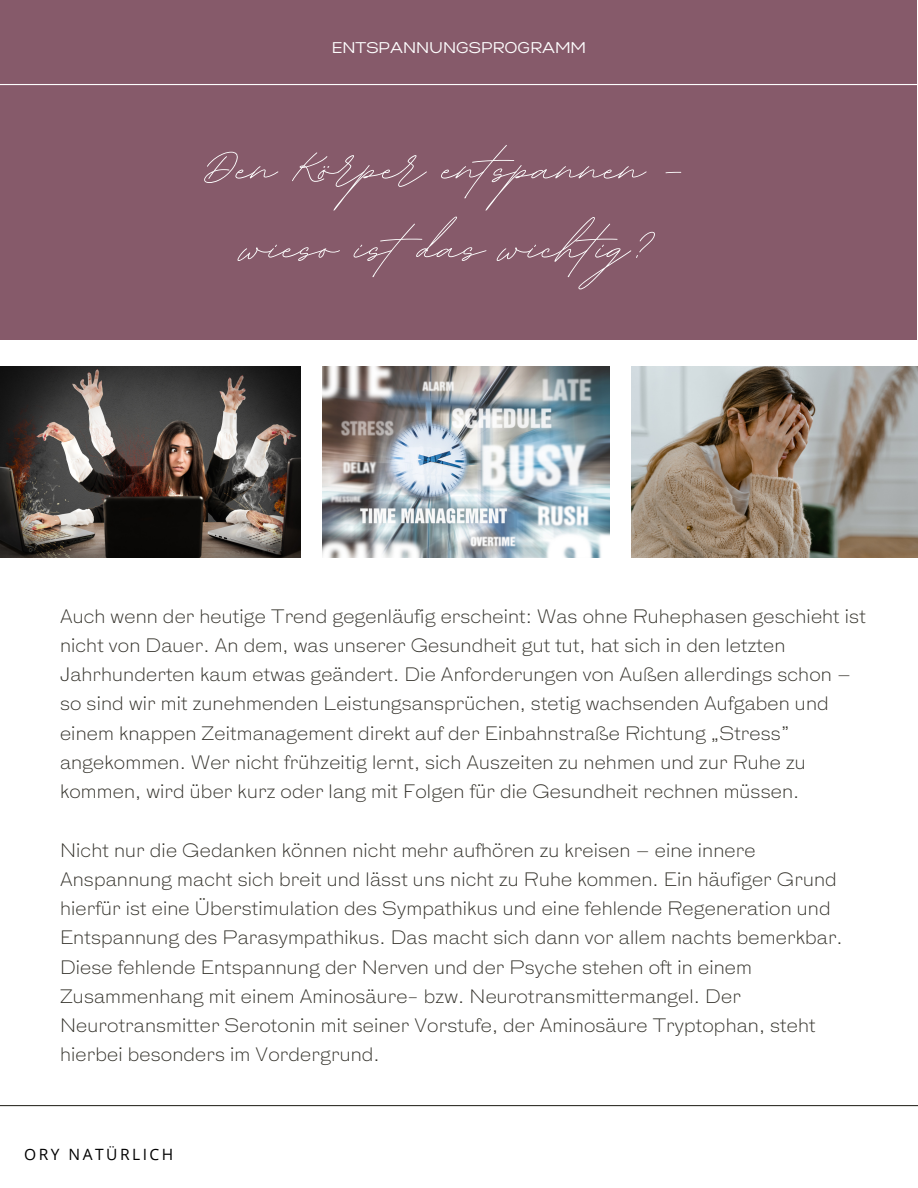
<style>
.page{position:relative;width:918px;height:1188px;background:#fff}
.page>*{position:absolute;margin:0;border:0;box-sizing:border-box;transform-origin:0 0}
.t1{font:79.05px/78.8px "BD Script";color:#fefefe;text-align:center}
.t2{font:300 18.3px/29.2px "HK Gothic";letter-spacing:.01em;color:#34322b}
.t3{font:15.6px "Open Sans";letter-spacing:.16em;color:#000}
.t4{font:15.45px "Gabriel Sans";color:#fefefe}
</style>
<div class="page">
<hr style="left:0;top:1105px;width:918px;height:1px;background:#34322b">
<div style="left:0;top:0;width:917px;height:340px;background:#865a6a"></div>
<hr style="left:0;top:84px;width:918px;height:1px;background:#fefefe">
<img style="left:632px;top:367px;width:286px;height:191px">
<img style="left:322px;top:367px;width:287px;height:191px">
<img style="left:0;top:367px;width:300px;height:191px">
<p class="t4" style="left:332px;top:41px;width:256px">ENTSPANNUNGSPROGRAMM</p>
<h1 class="t1" style="left:204px;top:124px;width:480px">Den Körper entspannen – wieso ist das wichtig?</h1>
<p class="t2" style="left:60px;top:603px;width:807px">Auch wenn der heutige Trend gegenläufig erscheint: Was ohne Ruhephasen geschieht ist nicht von Dauer. An dem, was unserer Gesundheit gut tut, hat sich in den letzten Jahrhunderten kaum etwas geändert. Die Anforderungen von Außen allerdings schon – so sind wir mit zunehmenden Leistungsansprüchen, stetig wachsenden Aufgaben und einem knappen Zeitmanagement direkt auf der Einbahnstraße Richtung „Stress” angekommen. Wer nicht frühzeitig lernt, sich Auszeiten zu nehmen und zur Ruhe zu kommen, wird über kurz oder lang mit Folgen für die Gesundheit rechnen müssen.</p>
<p class="t2" style="left:60px;top:837px;width:784px">Nicht nur die Gedanken können nicht mehr aufhören zu kreisen – eine innere Anspannung macht sich breit und lässt uns nicht zu Ruhe kommen. Ein häufiger Grund hierfür ist eine Überstimulation des Sympathikus und eine fehlende Regeneration und Entspannung des Parasympathikus. Das macht sich dann vor allem nachts bemerkbar.<br>Diese fehlende Entspannung der Nerven und der Psyche stehen oft in einem Zusammenhang mit einem Aminosäure- bzw. Neurotransmittermangel. Der Neurotransmitter Serotonin mit seiner Vorstufe, der Aminosäure Tryptophan, steht hierbei besonders im Vordergrund.</p>
<p class="t3" style="left:24px;top:1143px;width:151px">ORY NATÜRLICH</p>
</div>
